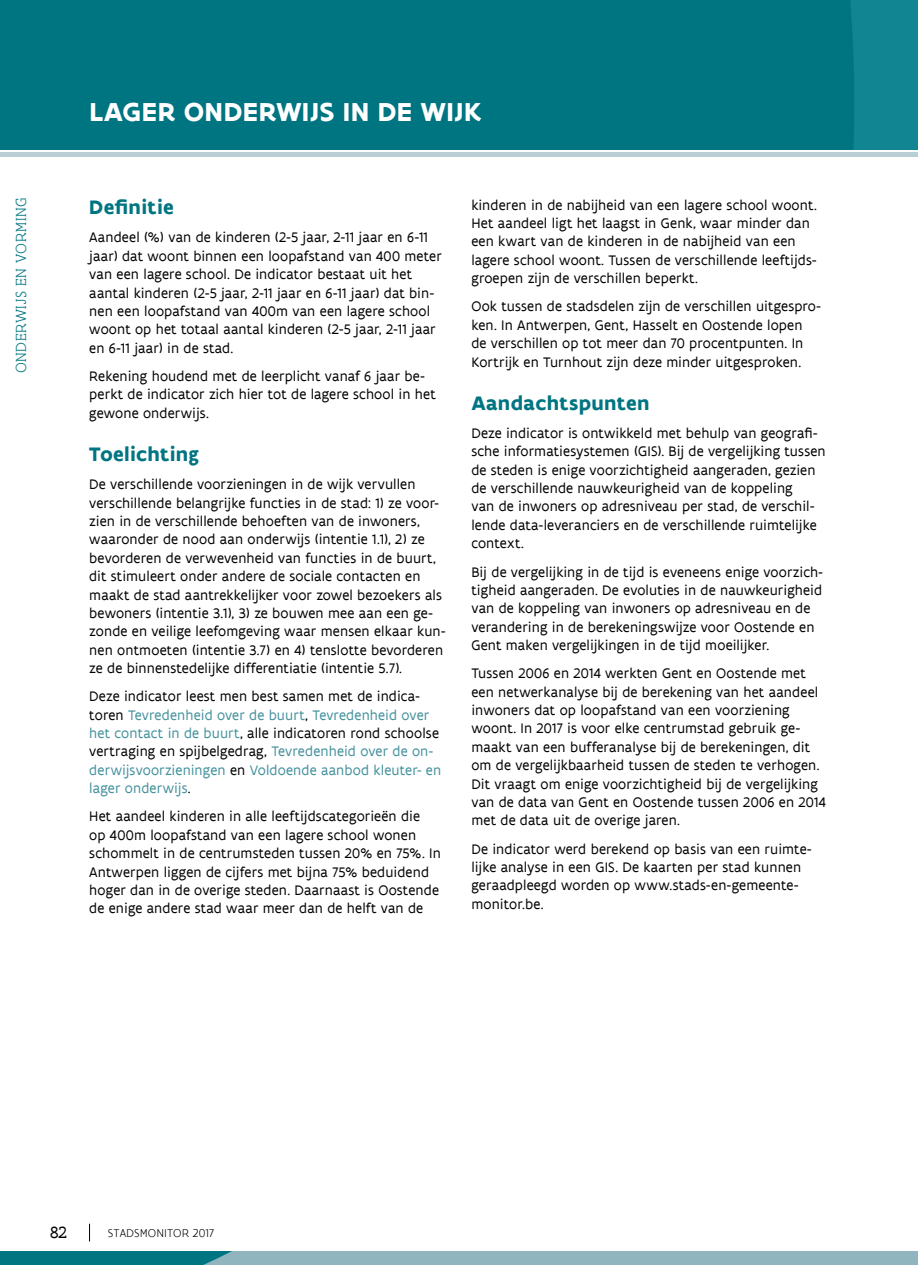
<style>
.page{position:relative;width:918px;height:1265px;background:#fff}
.page>*{position:absolute;margin:0;border:0;box-sizing:border-box;transform-origin:0 0}
.titel_indicator{font:700 28px "Flanders Art Sans";letter-spacing:.01em;color:#fff}
.titeltje{font:700 21px "Flanders Art Sans";letter-spacing:.015em;color:#007582}
.t1{font:17.5px "Flanders Art Serif";color:#000}
.t2{font:300 15.75px "Flanders Art Serif";letter-spacing:.045em;color:#007582}
.body_tekst{font:14.88px/18.4px "Flanders Art Sans";letter-spacing:.01em;color:#000}
.body_tekst-2{font:14.88px/18.4px "Flanders Art Sans";letter-spacing:.01em;color:#43919d}
.t3{font:300 12.25px "Flanders Art Sans";color:#000}
.s1{color:#000}
</style>
<div class="page">
<div style="left:0;top:0;width:918px;height:149px;background:#007582"></div>
<div style="left:0;top:152px;width:918px;height:5px;background:#b9ced5"></div>
<svg style="left:89px;top:1224px;width:1px;height:17px"></svg>
<svg style="left:0;top:1251px;width:918px;height:14px;background:#6da5af"></svg>
<p class="t2" style="left:12px;top:373px;width:178px;rotate:-90deg">ONDERWIJS EN VORMING</p>
<p class="titel_indicator" style="left:89px;top:94px;width:394px">LAGER ONDERWIJS IN DE WIJK</p>
<p class="titeltje" style="left:89px;top:194px;width:86px">Definitie</p>
<p class="body_tekst" style="left:89px;top:229px;width:354px">Aandeel (%) van de kinderen (2-5 jaar, 2-11 jaar en 6-11 jaar) dat woont binnen een loopafstand van 400 meter van een lagere school. De indicator bestaat uit het aantal kinderen (2-5 jaar, 2-11 jaar en 6-11 jaar) dat bin&shy;nen een loopafstand van 400m van een lagere school woont op het totaal aantal kinderen (2-5 jaar, 2-11 jaar en 6-11 jaar) in de stad.</p>
<p class="body_tekst" style="left:89px;top:367px;width:348px">Rekening houdend met de leerplicht vanaf 6 jaar be&shy;perkt de indicator zich hier tot de lagere school in het gewone onderwijs.</p>
<p class="titeltje" style="left:89px;top:441px;width:111px">Toelichting</p>
<p class="body_tekst" style="left:89px;top:475px;width:357px">De verschillende voorzieningen in de wijk vervullen verschillende belangrijke functies in de stad: 1) ze voor&shy;zien in de verschillende behoeften van de inwoners, waaronder de nood aan onderwijs (intentie 1.1), 2) ze bevorderen de verwevenheid van functies in de buurt, dit stimuleert onder andere de sociale contacten en maakt de stad aantrekkelijker voor zowel bezoekers als bewoners (intentie 3.1), 3) ze bouwen mee aan een ge&shy;zonde en veilige leefomgeving waar mensen elkaar kun&shy;nen ontmoeten (intentie 3.7) en 4) tenslotte bevorderen ze de binnenstedelijke differentiatie (intentie 5.7).</p>
<p class="body_tekst-2" style="left:89px;top:687px;width:353px"><span class="s1">Deze indicator leest men best samen met de indica&shy;toren</span> Tevredenheid over de buurt<span class="s1">,</span> Tevredenheid over het contact in de buurt<span class="s1">, alle indicatoren rond schoolse vertraging en spijbelgedrag,</span> Tevredenheid over de on&shy;derwijsvoorzieningen <span class="s1">en</span> Voldoende aanbod kleuter- en lager onderwijs<span class="s1">.</span></p>
<p class="body_tekst" style="left:89px;top:808px;width:353px">Het aandeel kinderen in alle leeftijdscategorieën die<br>op 400m loopafstand van een lagere school wonen schommelt in de centrumsteden tussen 20% en 75%. In Antwerpen liggen de cijfers met bijna 75% beduidend hoger dan in de overige steden. Daarnaast is Oostende de enige andere stad waar meer dan de helft van de</p>
<p class="body_tekst" style="left:471px;top:196px;width:347px">kinderen in de nabijheid van een lagere school woont.<br>Het aandeel ligt het laagst in Genk, waar minder dan een kwart van de kinderen in de nabijheid van een lagere school woont. Tussen de verschillende leeftijds&shy;groepen zijn de verschillen beperkt.</p>
<p class="body_tekst" style="left:471px;top:298px;width:351px">Ook tussen de stadsdelen zijn de verschillen uitgespro&shy;ken. In Antwerpen, Gent, Hasselt en Oostende lopen de verschillen op tot meer dan 70 procentpunten. In Kortrijk en Turnhout zijn deze minder uitgesproken.</p>
<p class="titeltje" style="left:471px;top:390px;width:180px">Aandachtspunten</p>
<p class="body_tekst" style="left:471px;top:424px;width:356px">Deze indicator is ontwikkeld met behulp van geografi&shy;sche informatiesystemen (GIS). Bij de vergelijking tussen de steden is enige voorzichtigheid aangeraden, gezien de verschillende nauwkeurigheid van de koppeling<br>van de inwoners op adresniveau per stad, de verschil&shy;lende data-leveranciers en de verschillende ruimtelijke context.</p>
<p class="body_tekst" style="left:471px;top:563px;width:353px">Bij de vergelijking in de tijd is eveneens enige voorzich&shy;tigheid aangeraden. De evoluties in de nauwkeurigheid van de koppeling van inwoners op adresniveau en de verandering in de berekeningswijze voor Oostende en Gent maken vergelijkingen in de tijd moeilijker.</p>
<p class="body_tekst" style="left:471px;top:665px;width:356px">Tussen 2006 en 2014 werkten Gent en Oostende met een netwerkanalyse bij de berekening van het aandeel inwoners dat op loopafstand van een voorziening woont. In 2017 is voor elke centrumstad gebruik ge&shy;maakt van een bufferanalyse bij de berekeningen, dit om de vergelijkbaarheid tussen de steden te verhogen.<br>Dit vraagt om enige voorzichtigheid bij de vergelijking van de data van Gent en Oostende tussen 2006 en 2014 met de data uit de overige jaren.</p>
<p class="body_tekst" style="left:471px;top:840px;width:342px">De indicator werd berekend op basis van een ruimte&shy;lijke analyse in een GIS. De kaarten per stad kunnen geraadpleegd worden op www.stads-en-gemeente&shy;monitor.be.</p>
<p class="t1" style="left:50px;top:1222px;width:19px">82</p>
<p class="t3" style="left:108px;top:1226px;width:108px">STADSMONITOR 2017</p>
</div>
